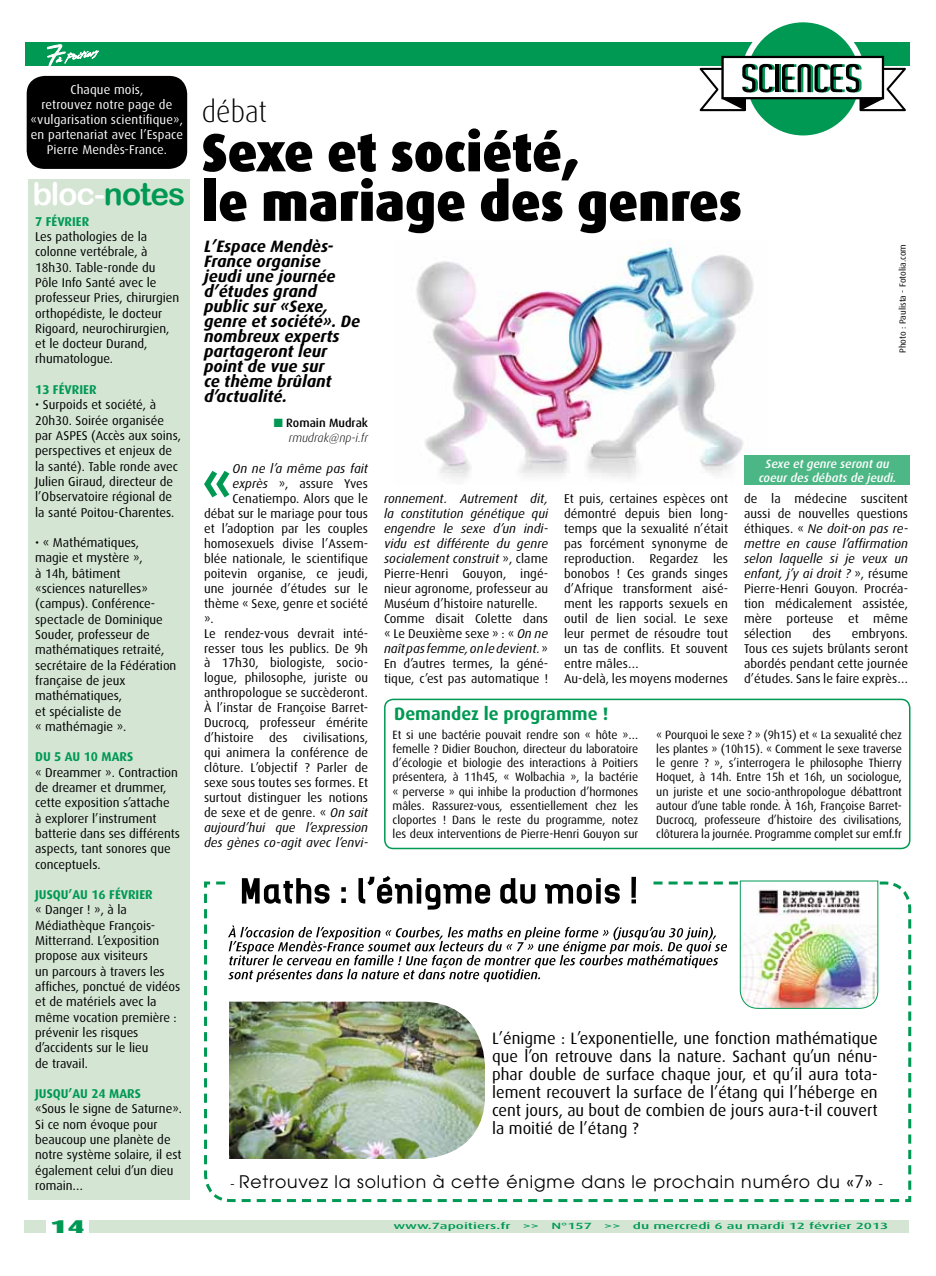
<style>
.page{position:relative;width:936px;height:1276px;background:#fff}
.page>*{position:absolute;margin:0;border:0;box-sizing:border-box;transform-origin:0 0}
.t1{font:700 56.25px "Dax";color:#009953}
.t2{font:900 54px/49.5px "Dax";color:#000;scale:.95 1}
.t3{font:31.5px "Arial Rounded MT Bold";letter-spacing:-.03em;color:#fff}
.t4{font:300 30px "Dax";color:#000;scale:.95 1}
.t5{font:900 18.6px "Dax";color:#009953;scale:1.54 1}
.t6{font:700 18px "Dax";color:#009953}
.t7{font:17.25px "Avant Garde";letter-spacing:.05em;color:#000}
.t8{font:16.5px/18px "Dax";color:#000;text-align:justify}
.t9{font:italic 700 16.5px/15px "Dax";color:#000}
.t10{font:12.75px/15.3px "Dax";color:#000}
.t11{font:12.75px/15px "Dax";letter-spacing:.01em;color:#fff;text-align:center}
.t12{font:italic 12.75px "Dax";letter-spacing:.005em;color:#000}
.t13{font:700 12.75px "Dax";letter-spacing:.03em;color:#009953}
.t14{font:12px/14.2px "Dax";letter-spacing:-.005em;color:#000;text-align:justify}
.t15{font:italic 500 12px/13.5px "Dax";color:#fff;text-align:center}
.t16{font:italic 300 12px/15px "Dax";color:#000;text-align:right}
.t17{font:500 9px "Dax";color:#009953;scale:1.67 1}
.t18{font:9px "Dax";color:#000}
.s1{color:#009953}
.s2{font-weight:500;font-style:normal}
.s3{font-style:italic}
.s4{font-size:12px}
</style>
<div class="page">
<img style="left:416px;top:240px;width:351px;height:239px">
<div style="left:744px;top:456px;width:165px;height:29px;background:#4db786"></div>
<div style="left:26px;top:42px;width:883px;height:24px;background:#009953"></div>
<svg style="left:47px;top:44px;width:52px;height:22px"></svg>
<div style="left:743px;top:19px;width:119px;height:119px;background:#009953;border-radius:50%"></div>
<div style="left:740px;top:16px;width:125px;height:125px;border:6px solid #fff;border-radius:50%"></div>
<svg style="left:774px;top:59px;width:8px;height:37px"></svg>
<hr style="left:777px;top:64px;width:3px;height:28px;background:#009953">
<svg style="left:699px;top:55px;width:75px;height:57px"></svg>
<hr style="left:775px;top:64px;width:3px;height:28px;background:#000">
<svg style="left:782px;top:55px;width:124px;height:57px"></svg>
<div style="left:384px;top:698px;width:526px;height:151px;border:2px solid #009953;border-radius:9px"></div>
<div style="left:28px;top:179px;width:161px;height:1020px;background:#d4e5d4"></div>
<div style="left:27px;top:76px;width:160px;height:93px;background:#000;border-radius:18px"></div>
<div style="left:24px;top:1219px;width:885px;height:13px;background:#d4e5d4"></div>
<div style="left:46px;top:1211px;width:43px;height:33px;background:#fff"></div>
<svg style="left:204px;top:880px;width:708px;height:323px"></svg>
<svg style="left:213px;top:876px;width:665px;height:133px"></svg>
<img style="left:229px;top:1001px;width:256px;height:158px">
<p class="t11" style="left:31px;top:82px;width:154px">Chaque mois,<br>retrouvez notre page de «vulgarisation scientifique», en partenariat avec l’Espace<br>Pierre Mendès-France.</p>
<h3 class="t3" style="left:33px;top:175px;width:154px">bloc-<span class="s1">notes</span></h3>
<p class="t13" style="left:35px;top:214px;width:53px">7 FÉVRIER</p>
<p class="t10" style="left:35px;top:229px;width:146px">Les pathologies de la colonne vertébrale, à<br>18h30. Table-ronde du<br>Pôle Info Santé avec le professeur Pries, chirurgien orthopédiste, le docteur<br>Rigoard, neurochirurgien, et le docteur Durand, rhumatologue.</p>
<p class="t13" style="left:35px;top:382px;width:60px">13 FÉVRIER</p>
<p class="t10" style="left:35px;top:397px;width:147px">• Surpoids et société, à<br>20h30. Soirée organisée par ASPES (Accès aux soins, perspectives et enjeux de la santé). Table ronde avec<br>Julien Giraud, directeur de l’Observatoire régional de la santé Poitou-Charentes.</p>
<p class="t10" style="left:35px;top:535px;width:143px">• « Mathématiques,<br>magie et mystère »,<br>à 14h, bâtiment<br>«sciences naturelles» (campus). Conférence&shy;spectacle de Dominique<br>Souder, professeur de mathématiques retraité, secrétaire de la Fédération française de jeux mathématiques,<br>et spécialiste de<br>« mathémagie ».</p>
<p class="t13" style="left:35px;top:750px;width:100px">DU 5 AU 10 MARS</p>
<p class="t10" style="left:35px;top:765px;width:146px">« Dreammer ». Contraction de dreamer et drummer, cette exposition s’attache<br>à explorer l’instrument batterie dans ses différents aspects, tant sonores que conceptuels.</p>
<p class="t13" style="left:35px;top:887px;width:116px">JUSQU’AU 16 FÉVRI ER</p>
<p class="t10" style="left:35px;top:902px;width:147px">« Danger ! », à la<br>Médiathèque François-<br>Mitterrand. L’exposition propose aux visiteurs<br>un parcours à travers les affiches, ponctué de vidéos et de matériels avec la même vocation première : prévenir les risques d’accidents sur le lieu<br>de travail.</p>
<p class="t13" style="left:35px;top:1086px;width:107px">JUSQU’AU 24 MARS</p>
<p class="t10" style="left:35px;top:1101px;width:148px">«Sous le signe de Saturne».<br>Si ce nom évoque pour beaucoup une planète de notre système solaire, il est également celui d’un dieu romain…</p>
<h3 class="t4" style="left:202px;top:95px;width:70px">débat</h3>
<h2 class="t2" style="left:202px;top:128px;width:570px">Sexe et société,<br>le mariage des genres</h2>
<p class="t9" style="left:204px;top:239px;width:158px">L’Espace Mendès-<br>France organise jeudi une journée d’études grand public sur «Sexe, genre et société». De nombreux experts partageront leur point de vue sur<br>ce thème brûlant d’actualité.</p>
<p class="t16" style="left:274px;top:415px;width:96px"><span class="s1">■</span> <span class="s2">Romain Mudrak </span>rmudrak@np-i.fr</p>
<h1 class="t1" style="left:202px;top:452px;width:32px">«</h1>
<p class="t12" style="left:232px;top:461px;width:137px">On ne l’a même pas fait</p>
<p class="t10" style="left:232px;top:476px;width:137px"><span class="s3">exprès</span> », assure Yves</p>
<p class="t10" style="left:232px;top:491px;width:137px">Cenatiempo. Alors que le</p>
<p class="t10" style="left:204px;top:506px;width:165px">débat sur le mariage pour tous</p>
<p class="t10" style="left:204px;top:521px;width:165px">et l’adoption par les couples</p>
<p class="t10" style="left:204px;top:536px;width:165px">homosexuels divise l’Assem-</p>
<p class="t10" style="left:204px;top:551px;width:165px">blée nationale, le scientifique</p>
<p class="t10" style="left:204px;top:566px;width:165px">poitevin organise, ce jeudi,</p>
<p class="t10" style="left:204px;top:581px;width:165px">une journée d’études sur le</p>
<p class="t10" style="left:204px;top:596px;width:165px">thème « Sexe, genre et société</p>
<p class="t10" style="left:204px;top:610px;width:11px">».</p>
<p class="t10" style="left:204px;top:625px;width:165px">Le rendez-vous devrait inté-</p>
<p class="t10" style="left:204px;top:640px;width:165px">resser tous les publics. De 9h</p>
<p class="t10" style="left:204px;top:655px;width:165px">à 17h30, biologiste, socio-</p>
<p class="t10" style="left:204px;top:670px;width:165px">logue, philosophe, juriste ou</p>
<p class="t10" style="left:204px;top:685px;width:165px">anthropologue se succèderont.</p>
<p class="t10" style="left:204px;top:700px;width:165px">À l’instar de Françoise Barret-</p>
<p class="t10" style="left:204px;top:715px;width:165px">Ducrocq, professeur émérite</p>
<p class="t10" style="left:204px;top:730px;width:165px">d’histoire des civilisations,</p>
<p class="t10" style="left:204px;top:745px;width:165px">qui animera la conférence de</p>
<p class="t10" style="left:204px;top:760px;width:165px">clôture. L’objectif ? Parler de</p>
<p class="t10" style="left:204px;top:775px;width:165px">sexe sous toutes ses formes. Et</p>
<p class="t10" style="left:204px;top:790px;width:165px">surtout distinguer les notions</p>
<p class="t10" style="left:204px;top:805px;width:165px">de sexe et de genre. « <span class="s3">On sait</span></p>
<p class="t12" style="left:204px;top:820px;width:165px">aujourd’hui que l’expression</p>
<p class="t12" style="left:204px;top:835px;width:165px">des gènes co-agit avec l’envi-</p>
<p class="t18" style="left:897px;top:353px;width:110px;rotate:-90deg">Photo : Paulista - Fotolia.com</p>
<p class="t15" style="left:758px;top:457px;width:139px">Sexe et genre seront au coeur des débats de jeudi.</p>
<p class="t10" style="left:384px;top:491px;width:165px"><span class="s3">ronnement. Autrement dit, la constitution génétique qui engendre le sexe d’un indi&shy;vidu est différente du genre socialement construit</span> », clame<br>Pierre-Henri Gouyon, ingé&shy;nieur agronome, professeur au<br>Muséum d’histoire naturelle.<br>Comme disait Colette dans « Le Deuxième sexe » : « <span class="s3">On ne naît pas femme, on le devient.</span> »<br>En d’autres termes, la géné&shy;tique, c’est pas automatique !</p>
<p class="t10" style="left:564px;top:491px;width:165px">Et puis, certaines espèces ont démontré depuis bien long&shy;temps que la sexualité n’était pas forcément synonyme de reproduction. Regardez les bonobos ! Ces grands singes d’Afrique transforment aisé&shy;ment les rapports sexuels en outil de lien social. Le sexe leur permet de résoudre tout un tas de conflits. Et souvent entre mâles…<br>Au-delà, les moyens modernes</p>
<p class="t10" style="left:744px;top:491px;width:165px;text-align:justify">de la médecine suscitent aussi de nouvelles questions éthiques. « <span class="s3">Ne doit-on pas re&shy;mettre en cause l’affirmation selon laquelle si je veux un enfant, j’y ai droit ?</span> », résume Pierre-Henri Gouyon. Procréa&shy;tion médicalement assistée, mère porteuse et même sélection</p>
<p class="t10" style="left:744px;top:626px;width:165px;text-align:justify;text-indent:108px">embryons.<br>Tous ces sujets brûlants seront abordés pendant cette journée d’études. Sans le faire exprès…</p>
<p class="t10" style="left:812px;top:626px;width:20px">des</p>
<h3 class="t6" style="left:394px;top:703px;width:216px">DEMANDEZ LE PROGRAMME !</h3>
<p class="t14" style="left:392px;top:727px;width:247px">Et si une bactérie pouvait rendre son « hôte »… femelle ? Didier Bouchon, directeur du laboratoire d’écologie et biologie des interactions à Poitiers présentera, à 11h45, « Wolbachia », la bactérie « perverse » qui inhibe la production d’hormones mâles. Rassurez-vous, essentiellement chez les cloportes ! Dans le reste du programme, notez les deux interventions de Pierre-Henri Gouyon sur</p>
<p class="t14" style="left:656px;top:727px;width:247px">« Pourquoi le sexe ? » (9h15) et « La sexualité chez les plantes » (10h15). « Comment le sexe traverse le genre ? », s’interrogera le philosophe Thierry Hoquet, à 14h. Entre 15h et 16h, un sociologue, un juriste et une socio-anthropologue débattront autour d’une table ronde. À 16h, Françoise Barret-Ducrocq, professeure d’histoire des civilisations, clôturera la journée. Programme complet sur emf.fr</p>
<p class="t8" style="left:492px;top:1029px;width:387px">L’énigme : L’exponentielle, une fonction mathématique que l’on retrouve dans la nature. Sachant qu’un nénu&shy;phar double de surface chaque jour, et qu’il aura tota&shy;lement recouvert la surface de l’étang qui l’héberge en cent jours, au bout de combien de jours aura-t-il couvert la moitié de l’étang ?</p>
<h3 class="t7" style="left:231px;top:1172px;width:653px"><span class="s4">-</span> Retrouvez la solution à cette énigme dans le prochain numéro du «7» <span class="s4">-</span></h3>
<h3 class="t5" style="left:50px;top:1215px;width:24px">14</h3>
<p class="t17" style="left:393px;top:1220px;width:72px">www.7apoitiers.fr</p>
<p class="t17" style="left:522px;top:1220px;width:11px">&gt;&gt;</p>
<p class="t17" style="left:551px;top:1220px;width:26px">N°157</p>
<p class="t17" style="left:604px;top:1220px;width:11px">&gt;&gt;</p>
<p class="t17" style="left:633px;top:1220px;width:154px">du mercredi 6 au mardi 12 février 2013</p>
</div>
